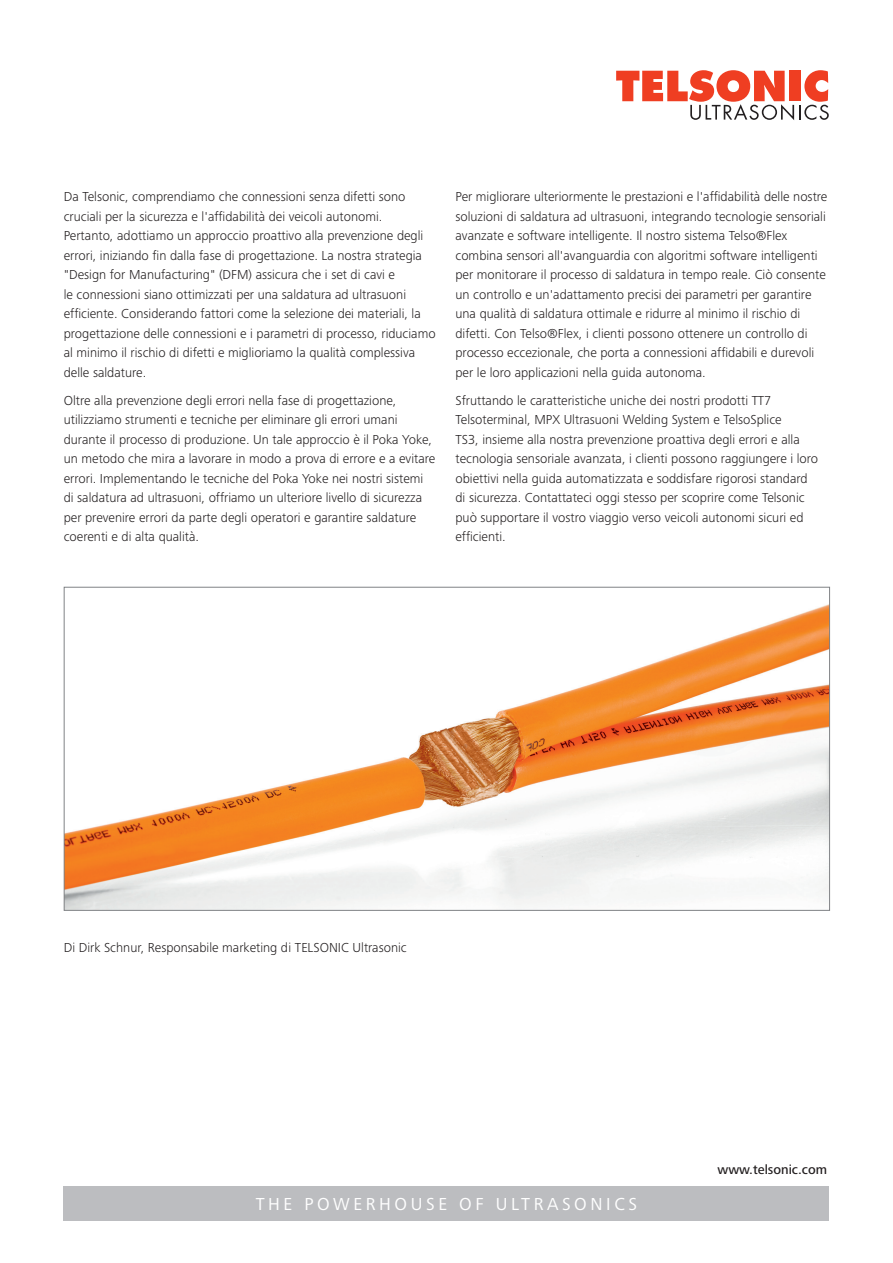
<style>
.page{position:relative;width:893px;height:1263px;background:#fff}
.page>*{position:absolute;margin:0;border:0;box-sizing:border-box;transform-origin:0 0}
.t1{font:18px "Frutiger Next Pro";letter-spacing:.2em;color:#fff}
.t2{font:300 13.5px/19.5px "Frutiger Next Pro";color:#231f20}
.t3{font:500 13.5px "Frutiger Next Pro";color:#231f20}
</style>
<div class="page">
<svg style="left:616px;top:70px;width:213px;height:50px"></svg>
<div style="left:64px;top:1186px;width:765px;height:34px;background:#bcbdc0"></div>
<svg style="left:63px;top:586px;width:767px;height:325px"></svg>
<p class="t2" style="left:64px;top:187px;width:373px">Da Telsonic, comprendiamo che connessioni senza difetti sono cruciali per la sicurezza e l'affidabilità dei veicoli autonomi.<br>Pertanto, adottiamo un approccio proattivo alla prevenzione degli errori, iniziando fin dalla fase di progettazione. La nostra strategia "Design for Manufacturing" (DFM) assicura che i set di cavi e<br>le connessioni siano ottimizzati per una saldatura ad ultrasuoni efficiente. Considerando fattori come la selezione dei materiali, la progettazione delle connessioni e i parametri di processo, riduciamo al minimo il rischio di difetti e miglioriamo la qualità complessiva delle saldature.</p>
<p class="t2" style="left:64px;top:390px;width:373px">Oltre alla prevenzione degli errori nella fase di progettazione, utilizziamo strumenti e tecniche per eliminare gli errori umani durante il processo di produzione. Un tale approccio è il Poka Yoke, un metodo che mira a lavorare in modo a prova di errore e a evitare errori. Implementando le tecniche del Poka Yoke nei nostri sistemi di saldatura ad ultrasuoni, offriamo un ulteriore livello di sicurezza per prevenire errori da parte degli operatori e garantire saldature coerenti e di alta qualità.</p>
<p class="t2" style="left:455px;top:187px;width:373px">Per migliorare ulteriormente le prestazioni e l'affidabilità delle nostre soluzioni di saldatura ad ultrasuoni, integrando tecnologie sensoriali avanzate e software intelligente. Il nostro sistema Telso®Flex combina sensori all'avanguardia con algoritmi software intelligenti per monitorare il processo di saldatura in tempo reale. Ciò consente un controllo e un'adattamento precisi dei parametri per garantire una qualità di saldatura ottimale e ridurre al minimo il rischio di difetti. Con Telso®Flex, i clienti possono ottenere un controllo di processo eccezionale, che porta a connessioni affidabili e durevoli per le loro applicazioni nella guida autonoma.</p>
<p class="t2" style="left:455px;top:390px;width:364px">Sfruttando le caratteristiche uniche dei nostri prodotti TT7<br>Telsoterminal, MPX Ultrasuoni Welding System e TelsoSplice<br>TS3, insieme alla nostra prevenzione proattiva degli errori e alla tecnologia sensoriale avanzata, i clienti possono raggiungere i loro obiettivi nella guida automatizzata e soddisfare rigorosi standard di sicurezza. Contattateci oggi stesso per scoprire come Telsonic può supportare il vostro viaggio verso veicoli autonomi sicuri ed efficienti.</p>
<p class="t2" style="left:64px;top:937px;width:345px">Di Dirk Schnur, Responsabile marketing di TELSONIC Ultrasonic</p>
<p class="t3" style="left:717px;top:1161px;width:111px">www.telsonic.com</p>
<h1 class="t1" style="left:256px;top:1194px;width:383px">THE POWERHOUSE OF ULTRASONICS</h1>
</div>
